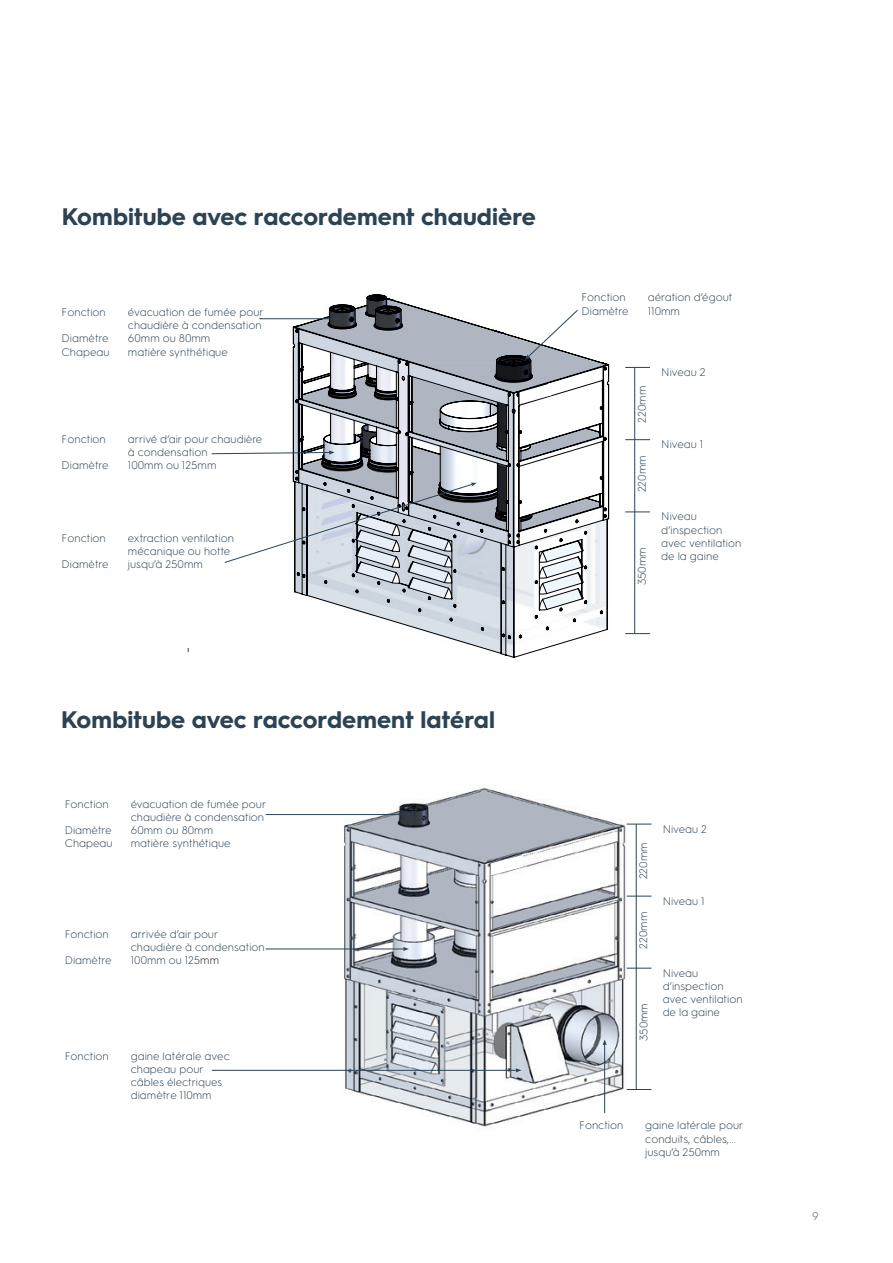
<style>
.page{position:relative;width:893px;height:1263px;background:#fff}
.page>*{position:absolute;margin:0;border:0;box-sizing:border-box;transform-origin:0 0}
.t1{font:700 24px "HGS3";letter-spacing:.005em;color:#2c4354}
.t2{font:300 11.25px "HGS3";color:#4e6476}
.t3{font:300 11.1px/13.2px "HGS3";color:#2c4354}
.t4{font:300 10.95px/13.2px "HGS3";color:#2c4354}
.s1{color:#231f20}
</style>
<div class="page">
<img style="left:276px;top:319px;width:368px;height:316px">
<svg style="left:293px;top:294px;width:316px;height:364px"></svg>
<hr style="left:634px;top:367px;width:1px;height:267px;background:#2c4354">
<svg style="left:625px;top:367px;width:25px;height:1px"></svg>
<svg style="left:625px;top:439px;width:25px;height:1px"></svg>
<svg style="left:625px;top:512px;width:25px;height:1px"></svg>
<svg style="left:625px;top:633px;width:25px;height:1px"></svg>
<hr style="left:259px;top:318px;width:77px;height:1px;background:#2c4354">
<svg style="left:334px;top:317px;width:6px;height:4px"></svg>
<svg style="left:211px;top:450px;width:124px;height:5px"></svg>
<svg style="left:525px;top:310px;width:53px;height:50px"></svg>
<svg style="left:224px;top:483px;width:253px;height:80px"></svg>
<svg style="left:519px;top:383px;width:33px;height:21px"></svg>
<img style="left:276px;top:787px;width:376px;height:340px">
<hr style="left:636px;top:824px;width:1px;height:265px;background:#2c4354">
<svg style="left:627px;top:824px;width:24px;height:1px"></svg>
<svg style="left:627px;top:896px;width:24px;height:1px"></svg>
<svg style="left:627px;top:968px;width:24px;height:1px"></svg>
<svg style="left:627px;top:1089px;width:24px;height:1px"></svg>
<hr style="left:266px;top:814px;width:141px;height:1px;background:#2c4354">
<svg style="left:406px;top:812px;width:5px;height:5px"></svg>
<hr style="left:266px;top:949px;width:138px;height:1px;background:#2c4354">
<svg style="left:403px;top:947px;width:6px;height:4px"></svg>
<hr style="left:212px;top:1070px;width:305px;height:1px;background:#2c4354">
<svg style="left:516px;top:1068px;width:5px;height:4px"></svg>
<hr style="left:604px;top:1044px;width:1px;height:69px;background:#2c4354">
<svg style="left:602px;top:1039px;width:5px;height:6px"></svg>
<svg style="left:491px;top:855px;width:32px;height:20px"></svg>
<h1 class="t1" style="left:62px;top:200px;width:476px">Kombitube avec raccordement chaudière</h1>
<p class="t3" style="left:62px;top:305px;width:46px">Fonction</p>
<p class="t3" style="left:128px;top:305px;width:137px">évacuation de fumée pour chaudière à condensation</p>
<p class="t3" style="left:62px;top:331px;width:48px">Diamètre</p>
<p class="t3" style="left:128px;top:331px;width:84px">60mm ou 80mm</p>
<p class="t3" style="left:62px;top:344px;width:49px">Chapeau</p>
<p class="t3" style="left:128px;top:344px;width:101px">matière synthétique</p>
<p class="t3" style="left:62px;top:432px;width:46px">Fonction</p>
<p class="t3" style="left:128px;top:432px;width:136px">arrivé d’air pour chaudière à condensation</p>
<p class="t3" style="left:62px;top:458px;width:48px">Diamètre</p>
<p class="t3" style="left:128px;top:458px;width:90px">100mm ou 125mm</p>
<p class="t3" style="left:62px;top:531px;width:46px">Fonction</p>
<p class="t3" style="left:128px;top:531px;width:108px">extraction ventilation mécanique ou hotte</p>
<p class="t3" style="left:62px;top:557px;width:48px">Diamètre</p>
<p class="t3" style="left:128px;top:557px;width:77px">jusqu’à 250mm</p>
<p class="t3" style="left:581px;top:290px;width:46px">Fonction</p>
<p class="t3" style="left:648px;top:290px;width:86px">aération d’égout</p>
<p class="t3" style="left:581px;top:303px;width:48px">Diamètre</p>
<p class="t3" style="left:648px;top:303px;width:34px">110mm</p>
<p class="t3" style="left:635px;top:423px;width:38px;rotate:-90deg">220mm</p>
<p class="t3" style="left:635px;top:492px;width:38px;rotate:-90deg">220mm</p>
<p class="t3" style="left:635px;top:585px;width:40px;rotate:-90deg">350mm</p>
<p class="t3" style="left:661px;top:365px;width:46px">Niveau 2</p>
<p class="t3" style="left:661px;top:437px;width:43px">Niveau 1</p>
<p class="t3" style="left:661px;top:509px;width:82px">Niveau d’inspection avec ventilation de la gaine</p>
<h1 class="t1" style="left:61px;top:702px;width:435px">Kombitube avec raccordement latéral</h1>
<p class="t4" style="left:65px;top:796px;width:46px">Fonction</p>
<p class="t4" style="left:131px;top:796px;width:137px">évacuation de fumée pour chaudière à condensation</p>
<p class="t4" style="left:65px;top:823px;width:48px">Diamètre</p>
<p class="t4" style="left:131px;top:823px;width:84px">60mm ou 80mm</p>
<p class="t4" style="left:65px;top:836px;width:49px">Chapeau</p>
<p class="t4" style="left:131px;top:836px;width:101px">matière synthétique</p>
<p class="t4" style="left:65px;top:927px;width:46px">Fonction</p>
<p class="t4" style="left:65px;top:953px;width:48px">Diamètre</p>
<p class="t4" style="left:131px;top:927px;width:135px">arrivée d’air pour chaudière à condensation<br>100mm ou 125<span class="s1">mm</span></p>
<p class="t4" style="left:65px;top:1049px;width:46px">Fonction</p>
<p class="t4" style="left:131px;top:1049px;width:100px">gaine latérale avec chapeau pour câbles électriques diamètre 110mm</p>
<p class="t4" style="left:636px;top:879px;width:38px;rotate:-90deg">220mm</p>
<p class="t4" style="left:636px;top:949px;width:38px;rotate:-90deg">220mm</p>
<p class="t4" style="left:636px;top:1041px;width:39px;rotate:-90deg">350mm</p>
<p class="t4" style="left:663px;top:821px;width:46px">Niveau 2</p>
<p class="t4" style="left:663px;top:893px;width:43px">Niveau 1</p>
<p class="t4" style="left:663px;top:966px;width:81px">Niveau d’inspection avec ventilation de la gaine</p>
<p class="t4" style="left:579px;top:1118px;width:46px">Fonction</p>
<p class="t4" style="left:645px;top:1118px;width:99px">gaine latérale pour conduits, câbles,... jusqu’à 250mm</p>
<p class="t2" style="left:812px;top:1209px;width:8px">9</p>
</div>
